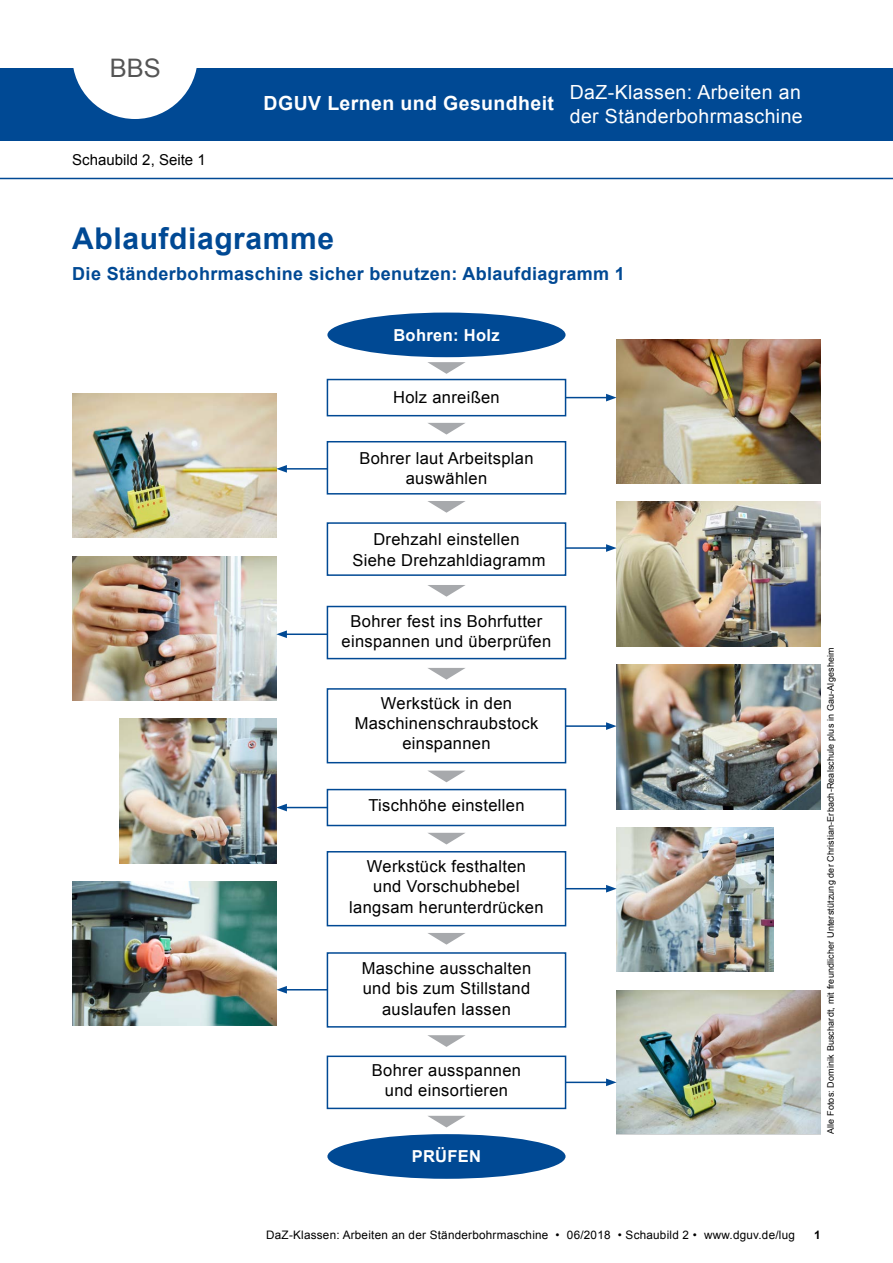
<style>
.page{position:relative;width:893px;height:1263px;background:#fff}
.page>*{position:absolute;margin:0;border:0;box-sizing:border-box;transform-origin:0 0}
.t1{font:700 30px "Arial";letter-spacing:.02em;color:#004994}
.t2{font:25.5px "Arial";color:#555}
.t3{font:19.5px/23.4px "Arial";letter-spacing:.02em;color:#fff}
.t4{font:700 19.5px "Arial";letter-spacing:.02em;color:#fff}
.t5{font:700 18px "Arial";letter-spacing:.02em;color:#004994}
.t6{font:16.5px/20.4px "Arial";letter-spacing:.02em;color:#000;text-align:center}
.t7{font:700 16.5px "Arial";letter-spacing:.02em;color:#fff}
.t8{font:15px "Arial";color:#000}
.t9{font:11.7px "Arial";letter-spacing:.02em;color:#000}
.t10{font:700 11.7px "Arial";color:#000}
.t11{font:9px "Arial";letter-spacing:.015em;color:#000}
</style>
<div class="page">
<div style="left:327px;top:1134px;width:239px;height:45px;background:#004994;border-radius:50%"></div>
<div style="left:327px;top:313px;width:239px;height:44px;background:#004994;border-radius:50%"></div>
<div style="left:327px;top:379px;width:239px;height:37px;background:#fff;border:2px solid #004994"></div>
<div style="left:327px;top:441px;width:239px;height:54px;background:#fff;border:2px solid #004994"></div>
<div style="left:327px;top:522px;width:239px;height:54px;background:#fff;border:2px solid #004994"></div>
<div style="left:327px;top:606px;width:239px;height:53px;background:#fff;border:2px solid #004994"></div>
<div style="left:327px;top:688px;width:239px;height:75px;background:#fff;border:2px solid #004994"></div>
<div style="left:327px;top:789px;width:239px;height:37px;background:#fff;border:2px solid #004994"></div>
<div style="left:327px;top:851px;width:239px;height:75px;background:#fff;border:2px solid #004994"></div>
<div style="left:327px;top:952px;width:239px;height:75px;background:#fff;border:2px solid #004994"></div>
<div style="left:327px;top:1055px;width:239px;height:54px;background:#fff;border:2px solid #004994"></div>
<div style="left:0;top:68px;width:893px;height:72px;background:#004994"></div>
<svg style="left:73px;top:68px;width:124px;height:51px"></svg>
<hr style="left:0;top:178px;width:893px;height:1px;background:#004994">
<img style="left:617px;top:502px;width:204px;height:144px">
<img style="left:617px;top:664px;width:204px;height:145px">
<img style="left:72px;top:556px;width:204px;height:145px">
<img style="left:617px;top:339px;width:204px;height:145px">
<img style="left:617px;top:827px;width:157px;height:145px">
<img style="left:119px;top:719px;width:157px;height:144px">
<img style="left:72px;top:393px;width:204px;height:145px">
<img style="left:617px;top:990px;width:204px;height:144px">
<img style="left:72px;top:881px;width:204px;height:145px">
<svg style="left:427px;top:362px;width:39px;height:12px"></svg>
<svg style="left:428px;top:423px;width:37px;height:12px"></svg>
<svg style="left:427px;top:501px;width:39px;height:12px"></svg>
<svg style="left:427px;top:585px;width:38px;height:12px"></svg>
<svg style="left:428px;top:668px;width:37px;height:12px"></svg>
<svg style="left:428px;top:771px;width:37px;height:11px"></svg>
<svg style="left:428px;top:833px;width:37px;height:11px"></svg>
<svg style="left:428px;top:933px;width:37px;height:12px"></svg>
<svg style="left:427px;top:1035px;width:39px;height:12px"></svg>
<svg style="left:428px;top:1116px;width:37px;height:11px"></svg>
<hr style="left:566px;top:397px;width:42px;height:1px;background:#004994">
<svg style="left:606px;top:394px;width:11px;height:7px"></svg>
<hr style="left:566px;top:547px;width:42px;height:2px;background:#004994">
<svg style="left:606px;top:544px;width:11px;height:8px"></svg>
<hr style="left:566px;top:725px;width:42px;height:2px;background:#004994">
<svg style="left:606px;top:722px;width:11px;height:8px"></svg>
<hr style="left:566px;top:888px;width:42px;height:1px;background:#004994">
<svg style="left:606px;top:885px;width:11px;height:7px"></svg>
<hr style="left:566px;top:1081px;width:42px;height:2px;background:#004994">
<svg style="left:606px;top:1078px;width:11px;height:8px"></svg>
<hr style="left:285px;top:989px;width:42px;height:1px;background:#004994">
<svg style="left:276px;top:986px;width:11px;height:7px"></svg>
<hr style="left:285px;top:807px;width:42px;height:1px;background:#004994">
<svg style="left:276px;top:804px;width:11px;height:7px"></svg>
<hr style="left:285px;top:633px;width:42px;height:2px;background:#004994">
<svg style="left:276px;top:630px;width:11px;height:8px"></svg>
<hr style="left:285px;top:468px;width:42px;height:2px;background:#004994">
<svg style="left:276px;top:465px;width:11px;height:8px"></svg>
<h2 class="t2" style="left:110px;top:51px;width:53px">BBS</h2>
<p class="t8" style="left:72px;top:149px;width:135px">Schaubild 2, Seite 1</p>
<p class="t4" style="left:264px;top:90px;width:292px">DGUV Lernen und Gesundheit</p>
<p class="t3" style="left:570px;top:81px;width:234px">DaZ-Klassen: Arbeiten an der Ständerbohrmaschine</p>
<h1 class="t1" style="left:72px;top:218px;width:263px">Ablaufdiagramme</h1>
<p class="t5" style="left:72px;top:262px;width:554px">Die Ständerbohrmaschine sicher benutzen: Ablaufdiagramm 1</p>
<p class="t7" style="left:393px;top:325px;width:108px">Bohren: Holz</p>
<p class="t6" style="left:393px;top:387px;width:108px">Holz anreißen</p>
<p class="t6" style="left:359px;top:448px;width:176px">Bohrer laut Arbeitsplan auswählen</p>
<p class="t6" style="left:352px;top:530px;width:195px">Drehzahl einstellen<br>Siehe Drehzahldiagramm</p>
<p class="t6" style="left:342px;top:611px;width:211px">Bohrer fest ins Bohrfutter einspannen und überprüfen</p>
<p class="t6" style="left:355px;top:693px;width:185px">Werkstück in den<br>Maschinenschraubstock einspannen</p>
<p class="t6" style="left:368px;top:795px;width:158px">Tischhöhe einstellen</p>
<p class="t6" style="left:349px;top:856px;width:196px">Werkstück festhalten<br>und Vorschubhebel langsam herunterdrücken</p>
<p class="t6" style="left:362px;top:958px;width:171px">Maschine ausschalten und bis zum Stillstand auslaufen lassen</p>
<p class="t6" style="left:372px;top:1060px;width:151px">Bohrer ausspannen und einsortieren</p>
<p class="t7" style="left:412px;top:1145px;width:71px">PRÜFEN</p>
<p class="t11" style="left:825px;top:1134px;width:488px;rotate:-90deg">Alle Fotos: Dominik Buschardt, mit freundlicher Unterstützung der Christian-Erbach-Realschule plus in Gau-Algesheim</p>
<p class="t9" style="left:266px;top:1228px;width:530px">DaZ-Klassen: Arbeiten an der Ständerbohrmaschine • 06/2018 • Schaubild 2 • www.dguv.de/lug</p>
<p class="t10" style="left:814px;top:1227px;width:8px">1</p>
</div>
